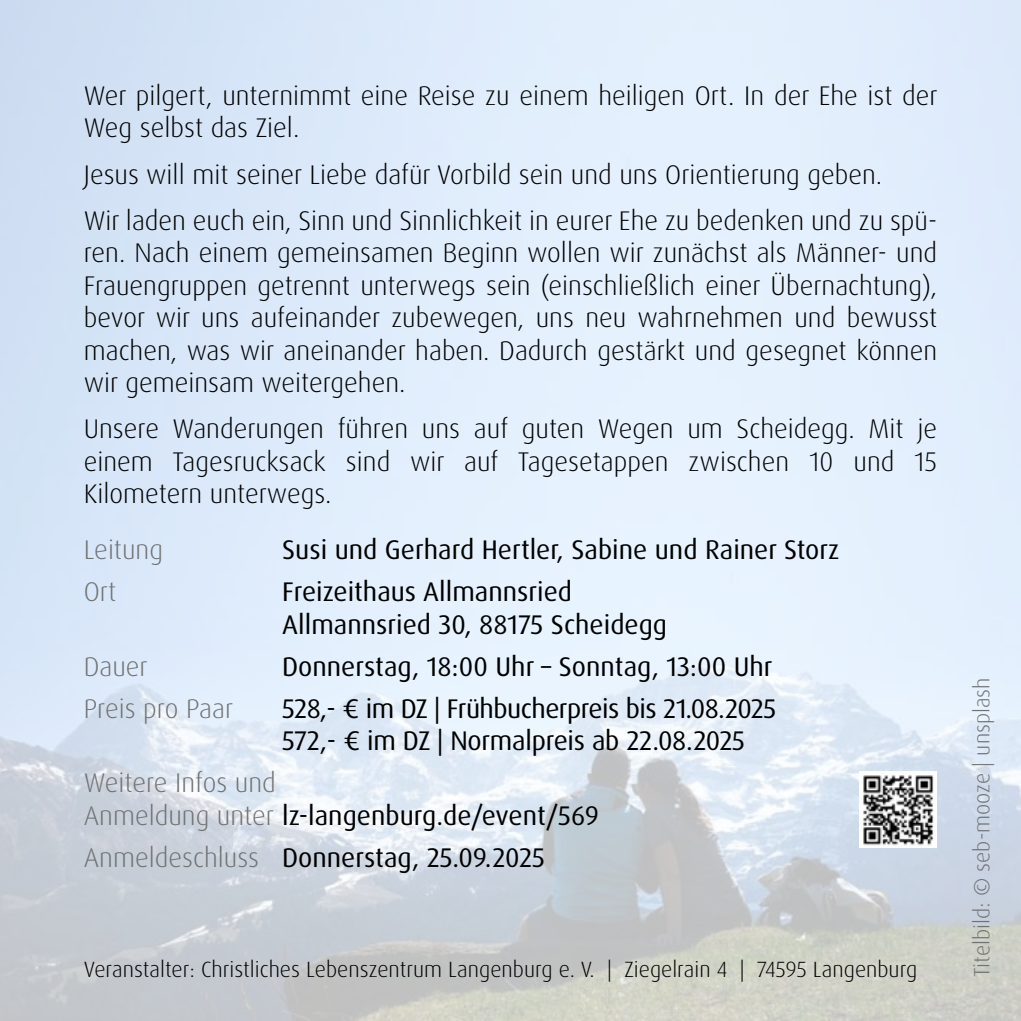
<style>
.page{position:relative;width:1021px;height:1021px;background:#fff}
.page>*{position:absolute;margin:0;border:0;box-sizing:border-box;transform-origin:0 0}
.t1{font:300 27px/32.4px "Dax Pro";color:#000}
.t2{font:27px/32.4px "Dax Pro";color:#000}
.t3{font:300 27px/32.4px "Dax Pro";color:#707172}
.t4{font:27px/32.4px "Dax Pro";letter-spacing:-.02em;color:#000}
.t5{font:300 22.2px "Dax Pro";color:#000}
.t6{font:300 22.2px "Dax Pro";color:#707172}
.s1{font-weight:400;color:#000}
.s2{font-weight:300;color:#707172}
</style>
<div class="page">
<img style="left:863px;top:775px;width:71px;height:71px">
<p class="t1" style="left:84px;top:79px;width:855px">Wer pilgert, unternimmt eine Reise zu einem heiligen Ort. In der Ehe ist der<br>Weg selbst das Ziel.</p>
<p class="t1" style="left:84px;top:151px;width:855px;line-height:46.2px">Jesus will mit seiner Liebe dafür Vorbild sein und uns Orientierung geben.<br>Wir laden euch ein, Sinn und Sinnlichkeit in eurer Ehe zu bedenken und zu spü-</p>
<p class="t1" style="left:84px;top:237px;width:855px;text-align:justify">ren. Nach einem gemeinsamen Beginn wollen wir zunächst als Männer- und Frauengruppen getrennt unterwegs sein (einschließlich einer Übernachtung), bevor wir uns aufeinander zubewegen, uns neu wahrnehmen und bewusst machen, was wir aneinander haben. Dadurch gestärkt und gesegnet können wir gemeinsam weitergehen.</p>
<p class="t1" style="left:84px;top:413px;width:855px;text-align:justify">Unsere Wanderungen führen uns auf guten Wegen um Scheidegg. Mit je einem Tagesrucksack sind wir auf Tagesetappen zwischen 10 und 15<br>Kilometern unterwegs.</p>
<p class="t3" style="left:84px;top:534px;width:81px">Leitung</p>
<p class="t2" style="left:282px;top:534px;width:559px">Susi und Gerhard Hertler, Sabine und Rainer Storz</p>
<p class="t3" style="left:84px;top:576px;width:34px">Ort</p>
<p class="t2" style="left:282px;top:576px;width:386px">Freizeithaus Allmannsried<br>Allmannsried 30, 88175 Scheidegg</p>
<p class="t3" style="left:84px;top:650px;width:66px">Dauer</p>
<p class="t2" style="left:282px;top:650px;width:492px">Donnerstag, 18:00 Uhr – Sonntag, 13:00 Uhr</p>
<p class="t3" style="left:84px;top:692px;width:151px">Preis pro Paar</p>
<p class="t4" style="left:282px;top:692px;width:495px">528,- € im DZ | Frühbucherpreis bis 21.08.2025<br>572,- € im DZ | Normalpreis ab 22.08.2025</p>
<p class="t3" style="left:84px;top:767px;width:516px">Weitere Infos und<br>Anmeldung unter <span class="s1">lz-langenburg.de/event/569</span></p>
<p class="t2" style="left:84px;top:841px;width:463px"><span class="s2">Anmeldeschluss</span> Donnerstag, 25.09.2025</p>
<p class="t5" style="left:84px;top:955px;width:835px">Veranstalter: Christliches Lebenszentrum Langenburg e. V. | Ziegelrain 4 | 74595 Langenburg</p>
<p class="t6" style="left:967px;top:977px;width:301px;rotate:-90deg">Titelbild: © seb-mooze | unsplash</p>
</div>
